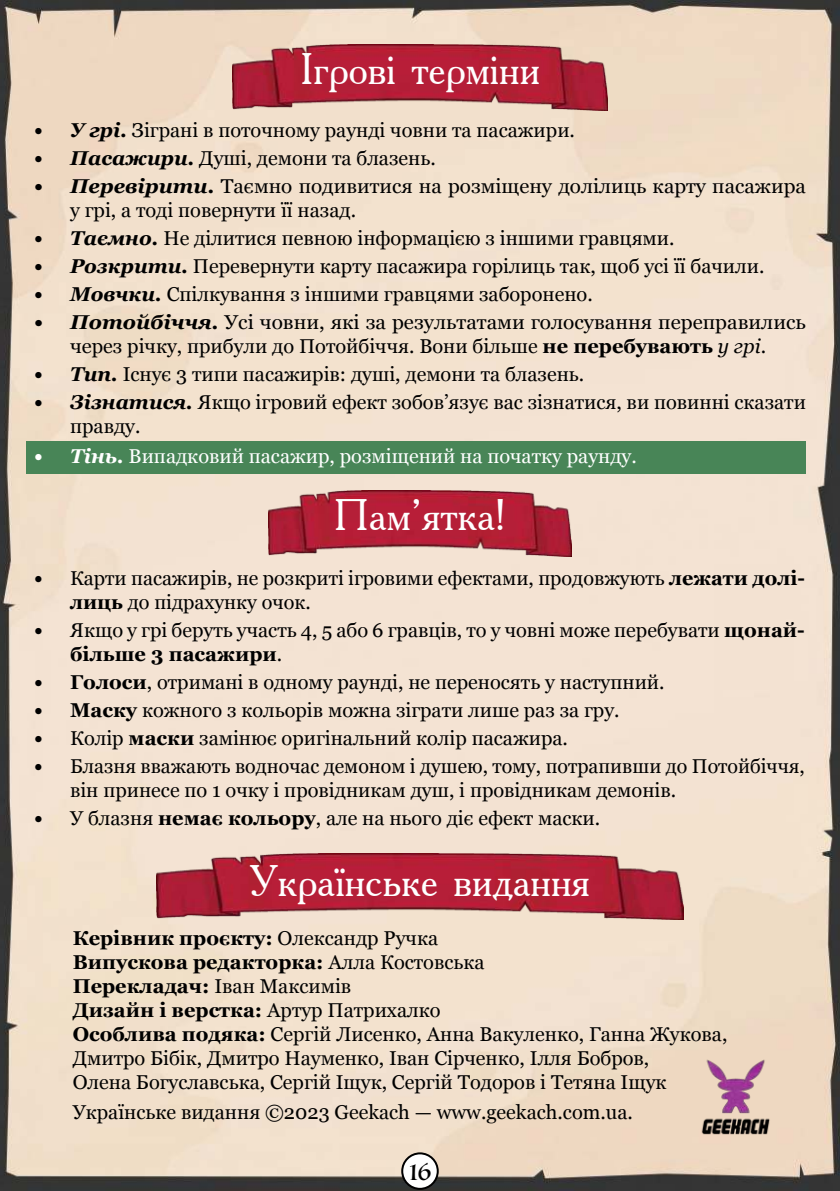
<style>
.page{position:relative;width:840px;height:1191px;background:#fff}
.page>*{position:absolute;margin:0;border:0;box-sizing:border-box;transform-origin:0 0}
.t1{font:44px "Academy";color:#fff}
.t2{font:24px "Luminari";color:#000}
.t3{font:20px/24px "Georgia";color:#000}
.t4{font:20px/24px "Georgia";color:#000;text-align:center;scale:1.04 1}
.t5{font:20px "Georgia";color:#fff}
.s1{font-weight:700;font-style:italic}
.s2{font-weight:700}
.s3{font-style:italic}
</style>
<div class="page">
<img style="left:0;top:0;width:839px;height:1191px">
<div style="left:402px;top:1153px;width:35px;height:35px;background:#fff;border-radius:50%"></div>
<div style="left:401px;top:1152px;width:37px;height:37px;border:2px solid #000;border-radius:50%"></div>
<div style="left:26px;top:441px;width:779px;height:32px;background:#488557"></div>
<img style="left:233px;top:44px;width:373px;height:66px">
<img style="left:268px;top:490px;width:303px;height:66px">
<img style="left:156px;top:853px;width:527px;height:66px">
<img style="left:696px;top:1045px;width:78px;height:93px">
<h1 class="t1" style="left:300px;top:53px;width:241px">Ігрові терміни</h1>
<p class="t3" style="left:34px;top:117px;width:542px"><span class="s1">• У грі.</span> Зіграні в поточному раунді човни та пасажири.</p>
<p class="t3" style="left:34px;top:145px;width:403px"><span class="s1">• Пасажири.</span> Душі, демони та блазень.</p>
<p class="t3" style="left:70px;top:173px;width:736px;text-indent:-36px"><span class="s1">• Перевірити.</span> Таємно подивитися на розміщену долілиць карту пасажира у грі, а тоді повернути її назад.</p>
<p class="t3" style="left:34px;top:225px;width:641px"><span class="s1">• Таємно.</span> Не ділитися певною інформацією з іншими гравцями.</p>
<p class="t3" style="left:34px;top:253px;width:731px"><span class="s1">• Розкрити.</span> Перевернути карту пасажира горілиць так, щоб усі її бачили.</p>
<p class="t3" style="left:34px;top:281px;width:560px"><span class="s1">• Мовчки.</span> Спілкування з іншими гравцями заборонено.</p>
<p class="t4" style="left:34px;top:309px;width:743px"><span class="s1">• Потойбіччя.</span> Усі човни, які за результатами голосування переправились через річку, прибули до Потойбіччя. Вони більше <span class="s2">не перебувають</span> <span class="s3">у грі</span>.</p>
<p class="t3" style="left:34px;top:361px;width:551px"><span class="s1">• Тип.</span> Існує 3 типи пасажирів: душі, демони та блазень.</p>
<p class="t3" style="left:70px;top:389px;width:737px;text-indent:-36px"><span class="s1">• Зізнатися.</span> Якщо ігровий ефект зобовʼязує вас зізнатися, ви повинні сказати правду.</p>
<p class="t5" style="left:34px;top:441px;width:604px"><span class="s1">• Тінь.</span> Випадковий пасажир, розміщений на початку раунду.</p>
<h1 class="t1" style="left:334px;top:499px;width:173px">Пам’ятка!</h1>
<p class="t3" style="left:70px;top:565px;width:736px;text-indent:-36px"><span class="s2">•</span> Карти пасажирів, не розкриті ігровими ефектами, продовжують <span class="s2">лежати долі&shy;лиць</span> до підрахунку очок.</p>
<p class="t3" style="left:70px;top:617px;width:735px;text-indent:-36px"><span class="s2">•</span> Якщо у грі беруть участь 4, 5 або 6 гравців, то у човні може перебувати <span class="s2">щонай&shy;більше 3 пасажири</span>.</p>
<p class="t3" style="left:34px;top:669px;width:631px"><span class="s2">• Голоси</span>, отримані в одному раунді, не переносять у наступний.</p>
<p class="t3" style="left:34px;top:697px;width:586px"><span class="s2">• Маску</span> кожного з кольорів можна зіграти лише раз за гру.</p>
<p class="t3" style="left:34px;top:725px;width:535px"><span class="s2">•</span> Колір <span class="s2">маски</span> замінює оригінальний колір пасажира.</p>
<p class="t3" style="left:70px;top:753px;width:736px;text-indent:-36px"><span class="s2">•</span> Блазня вважають водночас демоном і душею, тому, потрапивши до Потойбіччя, він принесе по 1 очку і провідникам душ, і провідникам демонів.</p>
<p class="t3" style="left:34px;top:805px;width:567px"><span class="s2">•</span> У блазня <span class="s2">немає кольору</span>, але на нього діє ефект маски.</p>
<h1 class="t1" style="left:250px;top:864px;width:341px">Українське видання</h1>
<p class="t3" style="left:73px;top:925px;width:656px"><span class="s2">Керівник проєкту:</span> Олександр Ручка<br><span class="s2">Випускова редакторка:</span> Алла Костовська<br><span class="s2">Перекладач:</span> Іван Максимів<br><span class="s2">Дизайн і верстка:</span> Артур Патрихалко<br><span class="s2">Особлива подяка:</span> Сергій Лисенко, Анна Вакуленко, Ганна Жукова, Дмитро Бібік, Дмитро Науменко, Іван Сірченко, Ілля Бобров,<br>Олена Богуславська, Сергій Іщук, Сергій Тодоров і Тетяна Іщук</p>
<p class="t3" style="left:73px;top:1099px;width:561px">Українське видання ©2023 Geekach — www.geekach.com.ua.</p>
<p class="t2" style="left:408px;top:1157px;width:24px">16</p>
</div>
